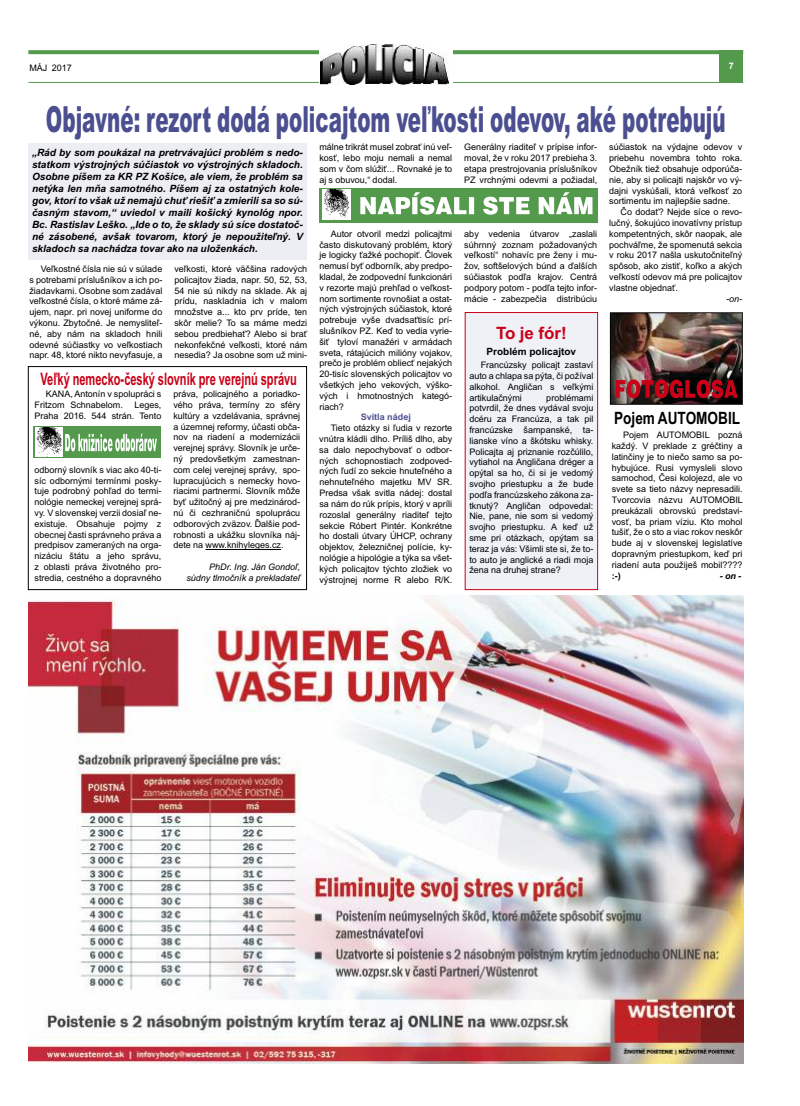
<style>
.page{position:relative;width:800px;height:1106px;background:#fff}
.page>*{position:absolute;margin:0;border:0;box-sizing:border-box;transform-origin:0 0}
.t1{font:900 36px "Arial";color:#4b4f90;scale:.55 1}
.t2{font:700 17.2px "Arial";color:#c90017;scale:.64 1}
.t3{font:700 17px "Arial";color:#000;scale:.8 1}
.t4{font:700 17px "Arial";color:#c90017}
.t5{font:italic 700 10px/12px "Arial";color:#000;text-align:justify}
.t6{font:700 10px "Arial";color:#000}
.t7{font:9px/10.8px "Arial";color:#000;text-align:justify}
.t8{font:italic 9px/10.8px "Arial";color:#000;text-align:right}
.t9{font:700 9px "Arial";color:#4b4f90}
.t10{font:italic 700 9px "Arial";color:#000}
.t11{font:700 9px "Arial";color:#000}
.t12{font:700 9px "Arial";color:#fff}
</style>
<div class="page">
<hr style="left:28px;top:82px;width:715px;height:1px;background:#549a4d">
<svg style="left:28px;top:50px;width:691px;height:4px;background:#5c9e55"></svg>
<div style="left:719px;top:50px;width:24px;height:33px;background:#549a4d"></div>
<div style="left:319px;top:43px;width:133px;height:44px;background:#fff"></div>
<img style="left:321px;top:44px;width:127px;height:41px">
<img style="left:28px;top:596px;width:715px;height:467px">
<div style="left:28px;top:143px;width:279px;height:116px;background:#ededf4"></div>
<div style="left:318px;top:189px;width:279px;height:34px;background:#549a4d"></div>
<img style="left:322px;top:190px;width:28px;height:30px">
<svg style="left:360px;top:192px;width:232px;height:23px"></svg>
<div style="left:465px;top:313px;width:132px;height:276px;background:#eff1f7"></div>
<div style="left:465px;top:312px;width:132px;height:278px;border:1px solid #c90017"></div>
<div style="left:28px;top:366px;width:279px;height:224px;border:1px solid #000"></div>
<hr style="left:205px;top:549px;width:76px;height:1px;background:#000">
<div style="left:33px;top:426px;width:128px;height:32px;background:#549a4d"></div>
<img style="left:35px;top:427px;width:27px;height:29px">
<svg style="left:65px;top:433px;width:92px;height:18px"></svg>
<img style="left:611px;top:314px;width:129px;height:89px">
<div style="left:609px;top:312px;width:133px;height:93px;border:1px solid #000"></div>
<svg style="left:615px;top:379px;width:122px;height:19px;background:#82121e"></svg>
<p class="t7" style="left:29px;top:63px;width:44px">MÁJ 2017</p>
<p class="t12" style="left:728px;top:60px;width:7px">7</p>
<h1 class="t1" style="left:46px;top:99px;width:1237px">Objavné: rezort dodá policajtom veľkosti odevov, aké potrebujú</h1>
<p class="t5" style="left:32px;top:146px;width:272px">„Rád by som poukázal na pretrvávajúci problém s nedo&shy;statkom výstrojných súčiastok vo výstrojných skladoch.<br>Osobne píšem za KR PZ Košice, ale viem, že problém sa netýka len mňa samotného. Píšem aj za ostatných kole&shy;gov, ktorí to však už nemajú chuť riešiť a zmierili sa so sú&shy;časným stavom,“ uviedol v maili košický kynológ npor.<br>Bc. Rastislav Leško. „Ide o to, že sklady sú síce dostatoč&shy;né zásobené, avšak tovarom, ktorý je nepoužiteľný. V skladoch sa nachádza tovar ako na uloženkách.</p>
<p class="t7" style="left:464px;top:142px;width:134px">Generálny riaditeľ v prípise infor&shy;moval, že v roku 2017 prebieha 3. etapa prestrojovania príslušníkov PZ vrchnými odevmi a požiadal,</p>
<p class="t7" style="left:319px;top:142px;width:134px">málne trikrát musel zobrať inú veľ&shy;kosť, lebo moju nemali a nemal som v čom slúžiť... Rovnaké je to aj s obuvou,“ dodal.</p>
<p class="t7" style="left:609px;top:142px;width:134px">súčiastok na výdajne odevov v priebehu novembra tohto roka.<br>Obežník tiež obsahuje odporúča&shy;nie, aby si policajti najskôr vo vý&shy;dajni vyskúšali, ktorá veľkosť zo sortimentu im najlepšie sadne.</p>
<p class="t7" style="left:609px;top:207px;width:134px;text-indent:11px">Čo dodať? Nejde síce o revo&shy;lučný, šokujúco inovatívny prístup kompetentných, skôr naopak, ale pochváľme, že spomenutá sekcia v roku 2017 našla uskutočniteľný spôsob, ako zistiť, koľko a akých veľkostí odevov má pre policajtov vlastne objednať.</p>
<p class="t8" style="left:726px;top:293px;width:18px">-on-</p>
<p class="t7" style="left:464px;top:228px;width:134px">aby vedenia útvarov „zaslali súhrnný zoznam požadovaných veľkostí“ nohavíc pre ženy i mu&shy;žov, softšelových búnd a ďalších súčiastok podľa krajov. Centrá podpory potom - podľa tejto infor&shy;mácie - zabezpečia distribúciu</p>
<p class="t7" style="left:319px;top:228px;width:134px;text-indent:11px">Autor otvoril medzi policajtmi často diskutovaný problém, ktorý je logicky ťažké pochopiť. Človek nemusí byť odborník, aby predpo&shy;kladal, že zodpovední funkcionári v rezorte majú prehľad o veľkost&shy;nom sortimente rovnošiat a ostat&shy;ných výstrojných súčiastok, ktoré potrebuje vyše dvadsaťtisíc prí&shy;slušníkov PZ. Keď to vedia vyrie&shy;šiť tyloví manažéri v armádach sveta, rátajúcich milióny vojakov, prečo je problém obliecť nejakých 20-tisíc slovenských policajtov vo všetkých jeho vekových, výško&shy;vých i hmotnostných kategó&shy;riach?</p>
<p class="t9" style="left:361px;top:412px;width:52px">Svitla nádej</p>
<p class="t7" style="left:319px;top:423px;width:134px;text-indent:11px">Tieto otázky si ľudia v rezorte vnútra kládli dlho. Príliš dlho, aby sa dalo nepochybovať o odbor&shy;ných schopnostiach zodpoved&shy;ných ľudí zo sekcie hnuteľného a nehnuteľného majetku MV SR.<br>Predsa však svitla nádej: dostal sa nám do rúk prípis, ktorý v apríli rozoslal generálny riaditeľ tejto sekcie Róbert Pintér. Konkrétne ho dostali útvary ÚHCP, ochrany objektov, železničnej polície, ky&shy;nológie a hipológie a týka sa všet&shy;kých policajtov týchto zložiek vo výstrojnej norme R alebo R/K.</p>
<p class="t7" style="left:29px;top:263px;width:134px;text-indent:11px">Veľkostné čísla nie sú v súlade s potrebami príslušníkov a ich po&shy;žiadavkami. Osobne som zadával veľkostné čísla, o ktoré máme zá&shy;ujem, napr. pri novej uniforme do výkonu. Zbytočné. Je nemysliteľ&shy;né, aby nám na skladoch hnili odevné súčiastky vo veľkostiach napr. 48, ktoré nikto nevyfasuje, a</p>
<p class="t7" style="left:174px;top:263px;width:134px">veľkosti, ktoré väčšina radových policajtov žiada, napr. 50, 52, 53, 54 nie sú nikdy na sklade. Ak aj prídu, naskladnia ich v malom množstve a... kto prv príde, ten skôr melie? To sa máme medzi sebou predbiehať? Alebo si brať nekonfekčné veľkosti, ktoré nám nesedia? Ja osobne som už mini-</p>
<h3 class="t4" style="left:496px;top:323px;width:72px">To je fór!</h3>
<p class="t6" style="left:486px;top:345px;width:91px">Problém policajtov</p>
<p class="t7" style="left:469px;top:359px;width:125px;text-indent:11px">Francúzsky policajt zastaví auto a chlapa sa pýta, či požíval alkohol. Angličan s veľkými artikulačnými</p>
<h2 class="t2" style="left:40px;top:368px;width:402px">Veľký nemecko-český slovník pre verejnú správu</h2>
<p class="t7" style="left:35px;top:388px;width:128px;text-indent:11px">KAŇA, Antonín v spolupráci s<br>Fritzom Schnabelom.</p>
<p class="t7" style="left:173px;top:388px;width:128px">práva, policajného a poriadko&shy;vého práva, termíny zo sféry kultúry a vzdelávania, správnej a územnej reformy, účasti obča&shy;nov na riadení a modernizácii verejnej správy. Slovník je urče&shy;ný predovšetkým zamestnan&shy;com celej verejnej správy, spo&shy;lupracujúcich s nemecky hovo&shy;riacimi partnermi. Slovník môže byť užitočný aj pre medzinárod&shy;nú či cezhraničnú spoluprácu odborových zväzov. Ďalšie pod&shy;robnosti a ukážku slovníka náj&shy;dete na www.knihyleges.cz.</p>
<p class="t8" style="left:186px;top:561px;width:115px">PhDr. Ing. Ján Gondoľ, súdny tlmočník a prekladateľ</p>
<p class="t7" style="left:469px;top:392px;width:125px;text-indent:77px">problémami potvrdil, že dnes vydával svoju dcéru za Francúza, a tak pil francúzske šampanské, ta&shy;lianske víno a škótsku whisky.<br>Policajta aj priznanie rozčúlilo, vytiahol na Angličana dréger a opýtal sa ho, či si je vedomý svojho priestupku a že bude podľa francúzskeho zákona za&shy;tknutý? Angličan odpovedal:<br>Nie, pane, nie som si vedomý svojho priestupku. A keď už sme pri otázkach, opýtam sa teraz ja vás: Všimli ste si, že to&shy;to auto je anglické a riadi moja žena na druhej strane?</p>
<p class="t7" style="left:35px;top:399px;width:128px;text-align:right">Leges,<br>Praha 2016. 544 strán. Tento</p>
<h3 class="t3" style="left:614px;top:408px;width:159px">Pojem AUTOMOBIL</h3>
<p class="t7" style="left:611px;top:429px;width:133px;text-indent:11px">Pojem AUTOMOBIL pozná každý. V preklade z gréčtiny a latinčiny je to niečo samo sa po&shy;hybujúce. Rusi vymysleli slovo samochod, Česi kolojezd, ale vo svete sa tieto názvy nepresadili.<br>Tvorcovia názvu AUTOMOBIL preukázali obrovskú predstavi&shy;vosť, ba priam víziu. Kto mohol tušiť, že o sto a viac rokov neskôr bude aj v slovenskej legislatíve dopravným priestupkom, keď pri riadení auta použiješ mobil????</p>
<p class="t11" style="left:611px;top:570px;width:10px">:-)</p>
<p class="t10" style="left:719px;top:570px;width:23px">-on-</p>
<p class="t7" style="left:35px;top:464px;width:128px">odborný slovník s viac ako 40-ti&shy;síc odbornými termínmi posky&shy;tuje podrobný pohľad do termi&shy;nológie nemeckej verejnej sprá&shy;vy. V slovenskej verzii dosiaľ ne&shy;existuje. Obsahuje pojmy z obecnej časti správneho práva a predpisov zameraných na orga&shy;nizáciu štátu a jeho správu, z oblasti práva životného pro&shy;stredia, cestného a dopravného</p>
</div>
